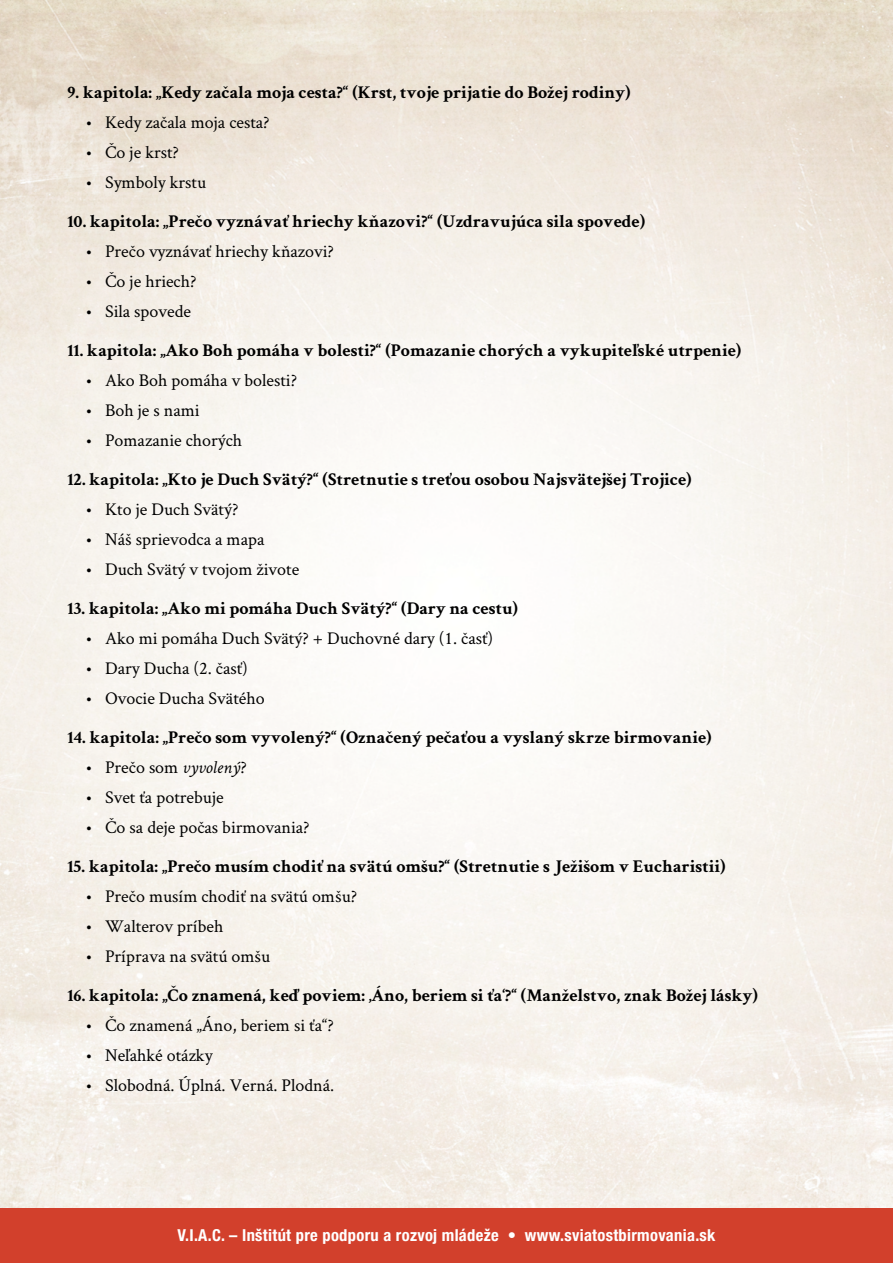
<style>
.page{position:relative;width:893px;height:1263px;background:#fff}
.page>*{position:absolute;margin:0;border:0;box-sizing:border-box;transform-origin:0 0}
.t1{font:700 18px "Crimson Text";color:#000}
.t2{font:18px "Crimson Text";color:#000}
.t3{font:700 condensed 16.5px "Helvetica Neue LT Pro";letter-spacing:.02em;color:#fff}
.s1{font-style:italic}
</style>
<div class="page">
<img style="left:0;top:0;width:893px;height:1209px">
<div style="left:0;top:1209px;width:893px;height:54px;background:#d2402c"></div>
<p class="t1" style="left:68px;top:81px;width:564px">9. kapitola: „Kedy začala moja cesta?“ (Krst, tvoje prijatie do Božej rodiny)</p>
<p class="t2" style="left:86px;top:110px;width:186px">• Kedy začala moja cesta?</p>
<p class="t2" style="left:86px;top:140px;width:95px">• Čo je krst?</p>
<p class="t2" style="left:86px;top:170px;width:122px">• Symboly krstu</p>
<p class="t1" style="left:68px;top:210px;width:579px">10. kapitola: „Prečo vyznávať hriechy kňazovi?“ (Uzdravujúca sila spovede)</p>
<p class="t2" style="left:86px;top:239px;width:250px">• Prečo vyznávať hriechy kňazovi?</p>
<p class="t2" style="left:86px;top:269px;width:112px">• Čo je hriech?</p>
<p class="t2" style="left:86px;top:299px;width:107px">• Sila spovede</p>
<p class="t1" style="left:68px;top:339px;width:675px">11. kapitola: „Ako Boh pomáha v bolesti?“ (Pomazanie chorých a vykupiteľské utrpenie)</p>
<p class="t2" style="left:86px;top:368px;width:213px">• Ako Boh pomáha v bolesti?</p>
<p class="t2" style="left:86px;top:398px;width:116px">• Boh je s nami</p>
<p class="t2" style="left:86px;top:428px;width:158px">• Pomazanie chorých</p>
<p class="t1" style="left:68px;top:468px;width:626px">12. kapitola: „Kto je Duch Svätý?“ (Stretnutie s treťou osobou Najsvätejšej Trojice)</p>
<p class="t2" style="left:86px;top:497px;width:154px">• Kto je Duch Svätý?</p>
<p class="t2" style="left:86px;top:527px;width:180px">• Náš sprievodca a mapa</p>
<p class="t2" style="left:86px;top:557px;width:215px">• Duch Svätý v tvojom živote</p>
<p class="t1" style="left:68px;top:597px;width:452px">13. kapitola: „Ako mi pomáha Duch Svätý?“ (Dary na cestu)</p>
<p class="t2" style="left:86px;top:626px;width:409px">• Ako mi pomáha Duch Svätý? + Duchovné dary (1. časť)</p>
<p class="t2" style="left:86px;top:656px;width:164px">• Dary Ducha (2. časť)</p>
<p class="t2" style="left:86px;top:686px;width:181px">• Ovocie Ducha Svätého</p>
<p class="t1" style="left:68px;top:726px;width:646px">14. kapitola: „Prečo som vyvolený?“ (Označený pečaťou a vyslaný skrze birmovanie)</p>
<p class="t2" style="left:86px;top:755px;width:163px">• Prečo som <span class="s1">vyvolený</span>?</p>
<p class="t2" style="left:86px;top:785px;width:140px">• Svet ťa potrebuje</p>
<p class="t2" style="left:86px;top:815px;width:226px">• Čo sa deje počas birmovania?</p>
<p class="t1" style="left:68px;top:855px;width:660px">15. kapitola: „Prečo musím chodiť na svätú omšu?“ (Stretnutie s Ježišom v Eucharistii)</p>
<p class="t2" style="left:86px;top:884px;width:273px">• Prečo musím chodiť na svätú omšu?</p>
<p class="t2" style="left:86px;top:914px;width:139px">• Walterov príbeh</p>
<p class="t2" style="left:86px;top:944px;width:186px">• Príprava na svätú omšu</p>
<p class="t1" style="left:68px;top:984px;width:692px">16. kapitola: „Čo znamená, keď poviem: ‚Áno, beriem si ťa‘?“ (Manželstvo, znak Božej lásky)</p>
<p class="t2" style="left:86px;top:1013px;width:250px">• Čo znamená „Áno, beriem si ťa“?</p>
<p class="t2" style="left:86px;top:1043px;width:129px">• Neľahké otázky</p>
<p class="t2" style="left:86px;top:1073px;width:250px">• Slobodná. Úplná. Verná. Plodná.</p>
<p class="t3" style="left:177px;top:1225px;width:540px">V.I.A.C. – Inštitút pre podporu a rozvoj mládeže • www.sviatostbirmovania.sk</p>
</div>
